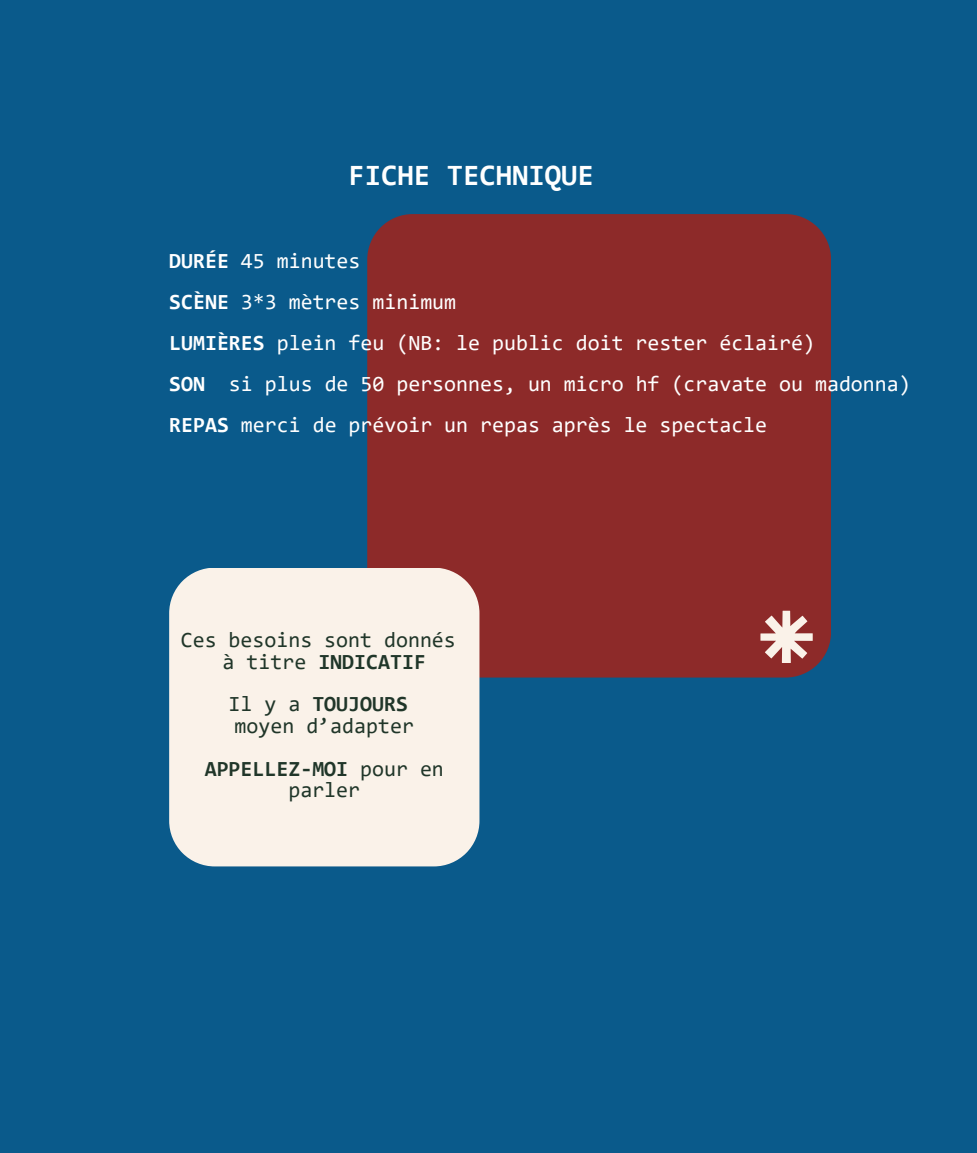
<style>
.page{position:relative;width:977px;height:1153px;background:#fff}
.page>*{position:absolute;margin:0;border:0;box-sizing:border-box;transform-origin:0 0}
.t1{font:700 29.78px "Consolas";color:#fff}
.t2{font:21.75px/41.1px "Consolas";color:#fff}
.t3{font:21.75px/21.4px "Consolas";color:#203629;text-align:center}
.t4{font:700 21.75px/21.4px "Consolas";color:#203629;text-align:center}
.s1{font-weight:700}
.s2{font-weight:400}
</style>
<div class="page">
<div style="left:0;top:0;width:976px;height:1152px;background:#0a5a8b"></div>
<div style="left:367px;top:214px;width:463px;height:463px;background:#8d2a29"></div>
<div style="left:169px;top:567px;width:310px;height:299px;background:#faf2e9"></div>
<svg style="left:760px;top:610px;width:52px;height:52px;background:#c38e89"></svg>
<h1 class="t1" style="left:348px;top:163px;width:247px">FICHE TECHNIQUE</h1>
<p class="t2" style="left:169px;top:242px;width:743px"><span class="s1">DURÉE</span> 45 minutes<br><span class="s1">SCÈNE</span> 3*3 mètres minimum<br><span class="s1">LUMIÈRES</span> plein feu (NB: le public doit rester éclairé)<br><span class="s1">SON</span> si plus de 50 personnes, un micro hf (cravate ou madonna)<br><span class="s1">REPAS</span> merci de prévoir un repas après le spectacle</p>
<p class="t3" style="left:181px;top:631px;width:276px">Ces besoins sont donnés à titre <span class="s1">INDICATIF</span></p>
<p class="t3" style="left:229px;top:695px;width:187px;text-align:left">Il y a <span class="s1">TOUJOURS </span>moyen d’adapter</p>
<p class="t4" style="left:205px;top:759px;width:241px">APPELLEZ-MOI <span class="s2">pour en parler</span></p>
</div>
